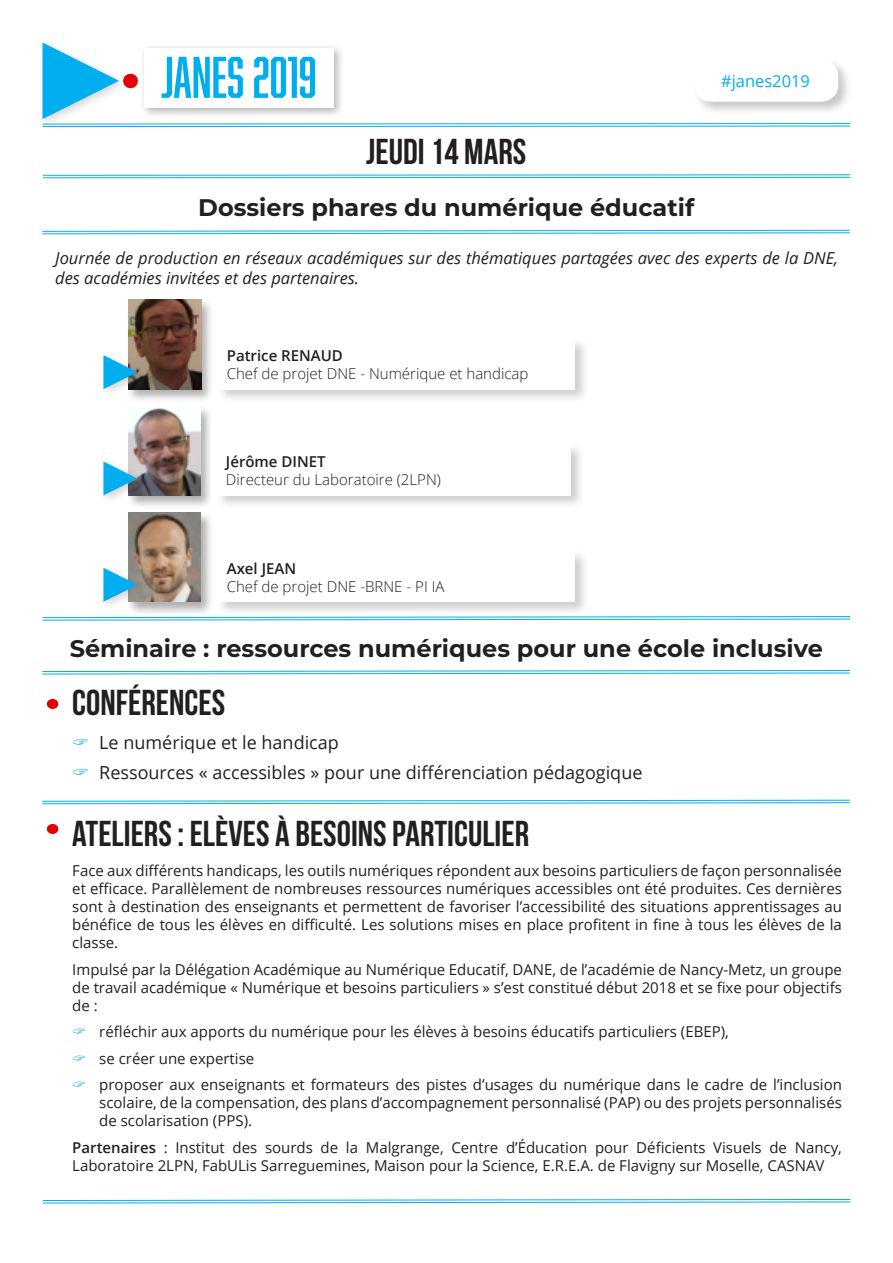
<style>
.page{position:relative;width:893px;height:1263px;background:#fff}
.page>*{position:absolute;margin:0;border:0;box-sizing:border-box;transform-origin:0 0}
.t1{font:54px "Abolition";color:#00aeef}
.t2{font:36px "Bebas Neue";color:#231f20}
.t3{font:700 36px "Bebas Neue";color:#231f20}
.t4{font:700 24px "Montserrat";color:#231f20}
.t5{font:18px "Open Sans";color:#231f20}
.t6{font:italic 16.5px/19.8px "Open Sans";color:#231f20}
.t7{font:16.5px "Open Sans";color:#00aeef}
.t8{font:15px/18px "Open Sans";color:#231f20;text-align:justify}
.t9{font:300 15px "Open Sans";color:#231f20}
.t10{font:600 15px "Open Sans";color:#231f20}
.s1{font-weight:600}
</style>
<div class="page">
<svg style="left:42px;top:174px;width:809px;height:4px"></svg>
<svg style="left:42px;top:230px;width:808px;height:4px"></svg>
<img style="left:46px;top:824px;width:13px;height:10px">
<svg style="left:42px;top:670px;width:808px;height:4px"></svg>
<img style="left:46px;top:699px;width:13px;height:10px">
<svg style="left:42px;top:43px;width:809px;height:84px"></svg>
<img style="left:117px;top:65px;width:27px;height:31px">
<div style="left:126px;top:298px;width:88px;height:105px;background:#231f20;opacity:.36"></div>
<img style="left:129px;top:300px;width:72px;height:89px">
<div style="left:216px;top:337px;width:373px;height:66px;background:#231f20;opacity:.22"></div>
<div style="left:218px;top:339px;width:357px;height:50px;background:#fff"></div>
<div style="left:126px;top:405px;width:87px;height:104px;background:#231f20;opacity:.36"></div>
<img style="left:129px;top:406px;width:71px;height:89px">
<div style="left:98px;top:457px;width:49px;height:49px;background:#231f20;opacity:.2"></div>
<svg style="left:103px;top:461px;width:34px;height:34px"></svg>
<div style="left:215px;top:443px;width:370px;height:67px;background:#231f20;opacity:.22"></div>
<div style="left:217px;top:445px;width:354px;height:50px;background:#fff"></div>
<div style="left:126px;top:511px;width:87px;height:105px;background:#231f20;opacity:.36"></div>
<img style="left:129px;top:512px;width:72px;height:90px">
<div style="left:216px;top:550px;width:373px;height:66px;background:#231f20;opacity:.22"></div>
<div style="left:218px;top:552px;width:357px;height:50px;background:#fff"></div>
<div style="left:98px;top:564px;width:49px;height:48px;background:#231f20;opacity:.2"></div>
<svg style="left:103px;top:568px;width:34px;height:34px"></svg>
<div style="left:98px;top:351px;width:49px;height:49px;background:#231f20;opacity:.2"></div>
<svg style="left:103px;top:355px;width:34px;height:34px"></svg>
<svg style="left:42px;top:800px;width:808px;height:4px"></svg>
<svg style="left:42px;top:616px;width:809px;height:5px"></svg>
<svg style="left:42px;top:1199px;width:809px;height:4px"></svg>
<p class="t1" style="left:161px;top:46px;width:157px">JANES 2019</p>
<p class="t3" style="left:366px;top:132px;width:162px">JEUDI 14 MARS</p>
<p class="t4" style="left:198px;top:190px;width:498px">Dossiers phares du numérique éducatif</p>
<p class="t7" style="left:721px;top:69px;width:91px">#janes2019</p>
<p class="t6" style="left:55px;top:248px;width:784px">Journée de production en réseaux académiques sur des thématiques partagées avec des experts de la DNE, des académies invitées et des partenaires.</p>
<p class="t10" style="left:227px;top:345px;width:118px">Patrice RENAUD</p>
<p class="t9" style="left:227px;top:363px;width:303px">Chef de projet DNE - Numérique et handicap</p>
<p class="t10" style="left:226px;top:451px;width:101px">Jérôme DINET</p>
<p class="t9" style="left:226px;top:469px;width:217px">Directeur du Laboratoire (2LPN)</p>
<p class="t10" style="left:227px;top:558px;width:71px">Axel JEAN</p>
<p class="t9" style="left:227px;top:576px;width:219px">Chef de projet DNE -BRNE - PI IA</p>
<p class="t4" style="left:70px;top:631px;width:755px">Séminaire : ressources numériques pour une école inclusive</p>
<p class="t2" style="left:72px;top:682px;width:154px">CONFÉRENCES</p>
<p class="t5" style="left:99px;top:730px;width:241px">Le numérique et le handicap</p>
<p class="t5" style="left:99px;top:760px;width:545px">Ressources « accessibles » pour une différenciation pédagogique</p>
<p class="t2" style="left:72px;top:813px;width:458px">ATELIERS : ELÈVES À BESOINS PARTICULIER</p>
<p class="t8" style="left:72px;top:861px;width:771px">Face aux différents handicaps, les outils numériques répondent aux besoins particuliers de façon personnalisée et efficace. Parallèlement de nombreuses ressources numériques accessibles ont été produites. Ces dernières sont à destination des enseignants et permettent de favoriser l’accessibilité des situations apprentissages au bénéfice de tous les élèves en difficulté. Les solutions mises en place profitent in fine à tous les élèves de la classe.</p>
<p class="t8" style="left:72px;top:960px;width:771px">Impulsé par la Délégation Académique au Numérique Educatif, DANE, de l’académie de Nancy-Metz, un groupe de travail académique « Numérique et besoins particuliers » s’est constitué début 2018 et se fixe pour objectifs de :</p>
<p class="t8" style="left:99px;top:1022px;width:631px">réfléchir aux apports du numérique pour les élèves à besoins éducatifs particuliers (EBEP),</p>
<p class="t8" style="left:99px;top:1049px;width:156px">se créer une expertise</p>
<p class="t8" style="left:99px;top:1075px;width:744px">proposer aux enseignants et formateurs des pistes d’usages du numérique dans le cadre de l’inclusion scolaire, de la compensation, des plans d’accompagnement personnalisé (PAP) ou des projets personnalisés de scolarisation (PPS).</p>
<p class="t8" style="left:72px;top:1138px;width:771px"><span class="s1">Partenaires</span> : Institut des sourds de la Malgrange, Centre d’Éducation pour Déficients Visuels de Nancy,<br>Laboratoire 2LPN, FabULis Sarreguemines, Maison pour la Science, E.R.E.A. de Flavigny sur Moselle, CASNAV</p>
</div>
